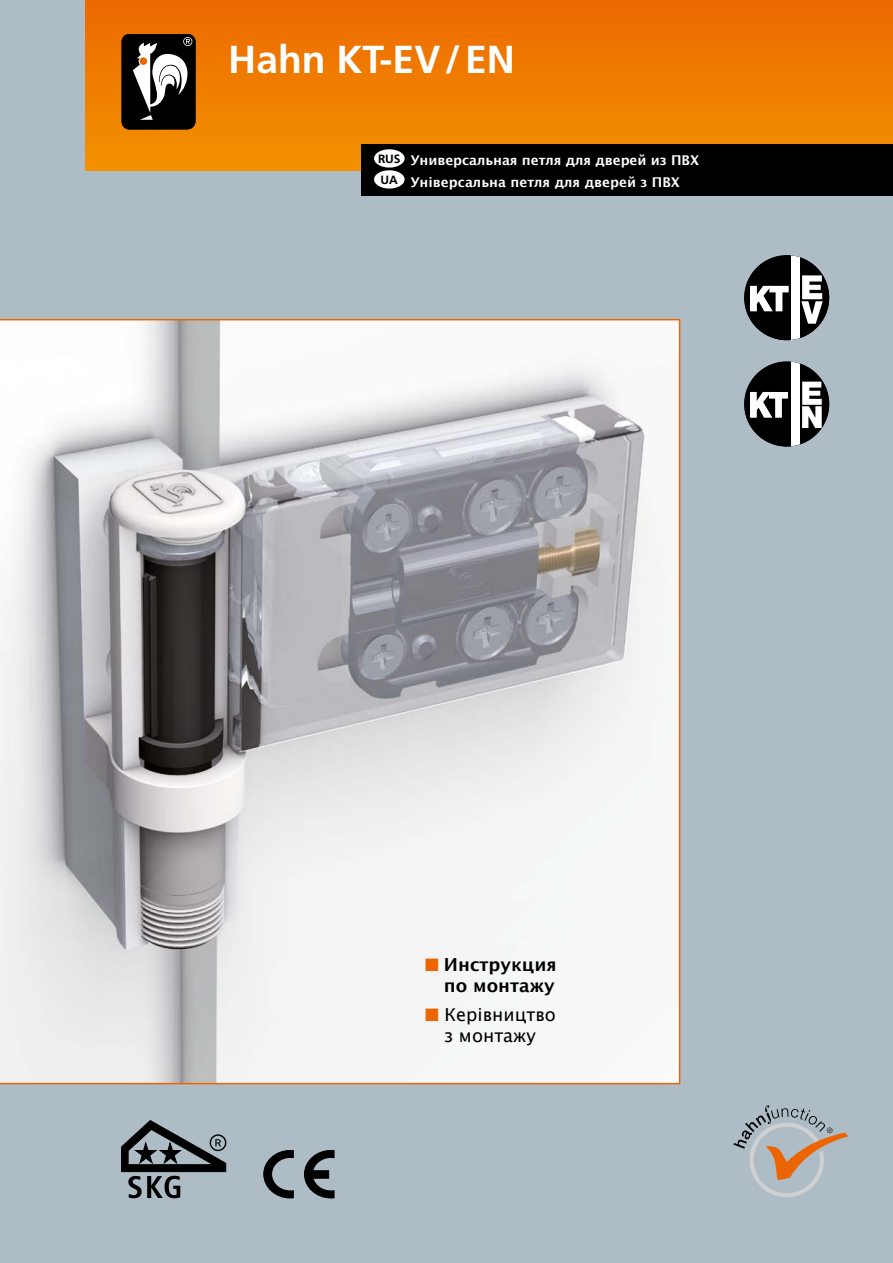
<style>
.page{position:relative;width:893px;height:1263px;background:#aebcc5}
.page>*{position:absolute;margin:0;border:0;box-sizing:border-box;transform-origin:0 0}
.t1{font:700 39px "Frutiger";color:#fff}
.t2{font:700 18px/21px "Lucida Grande";color:#000;text-align:right}
.t3{font:18px/21px "Lucida Grande";color:#000;text-align:center}
.t4{font:700 13.5px/22px "Lucida Grande";letter-spacing:-.005em;color:#fff}
.t5{font:700 12px/21px "Frutiger";color:#000}
.s1{color:#ec6502}
</style>
<div class="page">
<svg style="left:0;top:319px;width:680px;height:765px"></svg>
<div style="left:86px;top:0;width:807px;height:170px;background:linear-gradient(to bottom,#ef6a00,#ed8e00)"></div>
<div style="left:122px;top:34px;width:73px;height:95px;background:#000;border-radius:8px"></div>
<div style="left:122px;top:34px;width:73px;height:95px;border:1px solid #000;border-radius:8px"></div>
<svg style="left:133px;top:37px;width:61px;height:83px"></svg>
<svg style="left:744px;top:255px;width:85px;height:85px"></svg>
<svg style="left:744px;top:361px;width:85px;height:85px"></svg>
<svg style="left:121px;top:1120px;width:105px;height:78px"></svg>
<div style="left:210px;top:1134px;width:16px;height:17px;border:1px solid #000;border-radius:50%"></div>
<svg style="left:264px;top:1150px;width:30px;height:48px"></svg>
<svg style="left:304px;top:1150px;width:30px;height:48px"></svg>
<svg style="left:733px;top:1105px;width:115px;height:92px"></svg>
<div style="left:361px;top:145px;width:532px;height:51px;background:#000"></div>
<div style="left:374px;top:149px;width:31px;height:19px;background:#fff;border-radius:50%"></div>
<div style="left:374px;top:170px;width:31px;height:19px;background:#fff;border-radius:50%"></div>
<h1 class="t1" style="left:228px;top:36px;width:288px">Hahn KT-EV/EN</h1>
<p class="t5" style="left:378px;top:148px;width:24px">RUS<br>UA</p>
<p class="t4" style="left:410px;top:149px;width:290px">Универсальная петля для дверей из ПВХ<br>Універсальна петля для дверей з ПВХ</p>
<h2 class="t2" style="left:425px;top:954px;width:133px"><span class="s1">■</span> Инструкция по монтажу</h2>
<h2 class="t3" style="left:425px;top:1005px;width:132px"><span class="s1">■</span> Керівництво з монтажу</h2>
</div>
